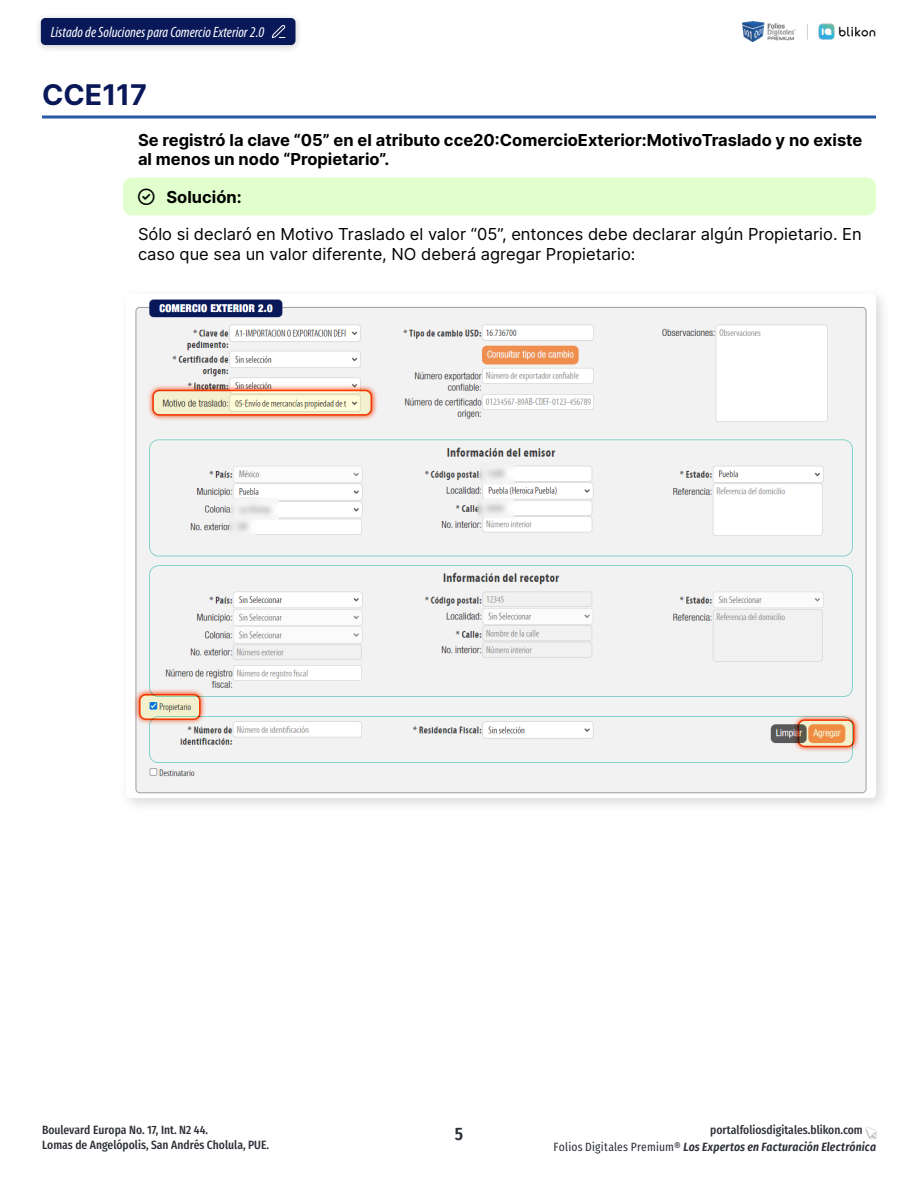
<style>
.page{position:relative;width:918px;height:1188px;background:#fff}
.page>*{position:absolute;margin:0;border:0;box-sizing:border-box;transform-origin:0 0}
.Heading{font:700 28.5px "Inter";color:#091858}
.t1{font:600 18px "Fira Sans Condensed";color:#2d3037}
.Párrafo{font:16.5px/19.5px "Inter";color:#000}
.Descripción{font:700 16.5px/19.5px "Inter";color:#000}
.t2{font:italic condensed 15px "Myriad Pro";color:#fff}
.t3{font:500 12px "Fira Sans Condensed";color:#2d3037}
.t4{font:italic 600 12px "Fira Sans Condensed";letter-spacing:.015em;color:#2d3037}
.s1{font-weight:400;font-style:normal}
</style>
<div class="page">
<img style="left:743px;top:21px;width:133px;height:21px">
<svg style="left:865px;top:1127px;width:12px;height:12px"></svg>
<div style="left:35px;top:13px;width:267px;height:40px;background:#000;opacity:.2"></div>
<div style="left:41px;top:18px;width:255px;height:27px;background:#091858;border-radius:4px"></div>
<svg style="left:271px;top:25px;width:15px;height:13px"></svg>
<hr style="left:42px;top:116px;width:834px;height:2px;background:#2859a4">
<div style="left:123px;top:178px;width:753px;height:37px;background:#e0ffcc;border-radius:9px"></div>
<div style="left:119px;top:286px;width:773px;height:528px;background:#000;opacity:.15"></div>
<img style="left:126px;top:294px;width:750px;height:504px">
<svg style="left:147px;top:384px;width:231px;height:37px;background:#eac7bd"></svg>
<svg style="left:153px;top:390px;width:218px;height:25px;background:#e7e5c4"></svg>
<div style="left:152px;top:390px;width:220px;height:26px;border:2px solid #ff3b00;border-radius:6px"></div>
<svg style="left:133px;top:688px;width:73px;height:38px"></svg>
<svg style="left:140px;top:695px;width:60px;height:24px"></svg>
<div style="left:139px;top:694px;width:62px;height:26px;border:2px solid #ff3b00;border-radius:6px"></div>
<svg style="left:792px;top:714px;width:68px;height:39px"></svg>
<svg style="left:798px;top:720px;width:56px;height:26px"></svg>
<div style="left:798px;top:719px;width:56px;height:28px;border:2px solid #ff3b00;border-radius:6px"></div>
<p class="t2" style="left:51px;top:23px;width:215px">Listado de Soluciones para Comercio Exterior 2.0</p>
<p class="Heading" style="left:42px;top:73px;width:107px">CCE117</p>
<p class="Descripción" style="left:138px;top:129px;width:726px">Se registró la clave “05” en el atributo cce20:ComercioExterior:MotivoTraslado y no existe al menos un nodo “Propietario”.</p>
<p class="Descripción" style="left:166px;top:186px;width:77px">Solución:</p>
<p class="Párrafo" style="left:138px;top:224px;width:725px">Sólo si declaró en Motivo Traslado el valor “05”, entonces debe declarar algún Propietario. En caso que sea un valor diferente, NO deberá agregar Propietario:</p>
<p class="t3" style="left:42px;top:1119px;width:168px">Boulevard Europa No. 17, Int. N2 44.</p>
<p class="t3" style="left:710px;top:1119px;width:154px">portalfoliosdigitales.blikon.com</p>
<p class="t3" style="left:42px;top:1134px;width:229px">Lomas de Angelópolis, San Andrés Cholula, PUE.</p>
<p class="t4" style="left:554px;top:1138px;width:324px"><span class="s1">Folios Digitales Premium®</span> Los Expertos en Facturación Electrónica</p>
<p class="t1" style="left:455px;top:1117px;width:10px">5</p>
</div>
